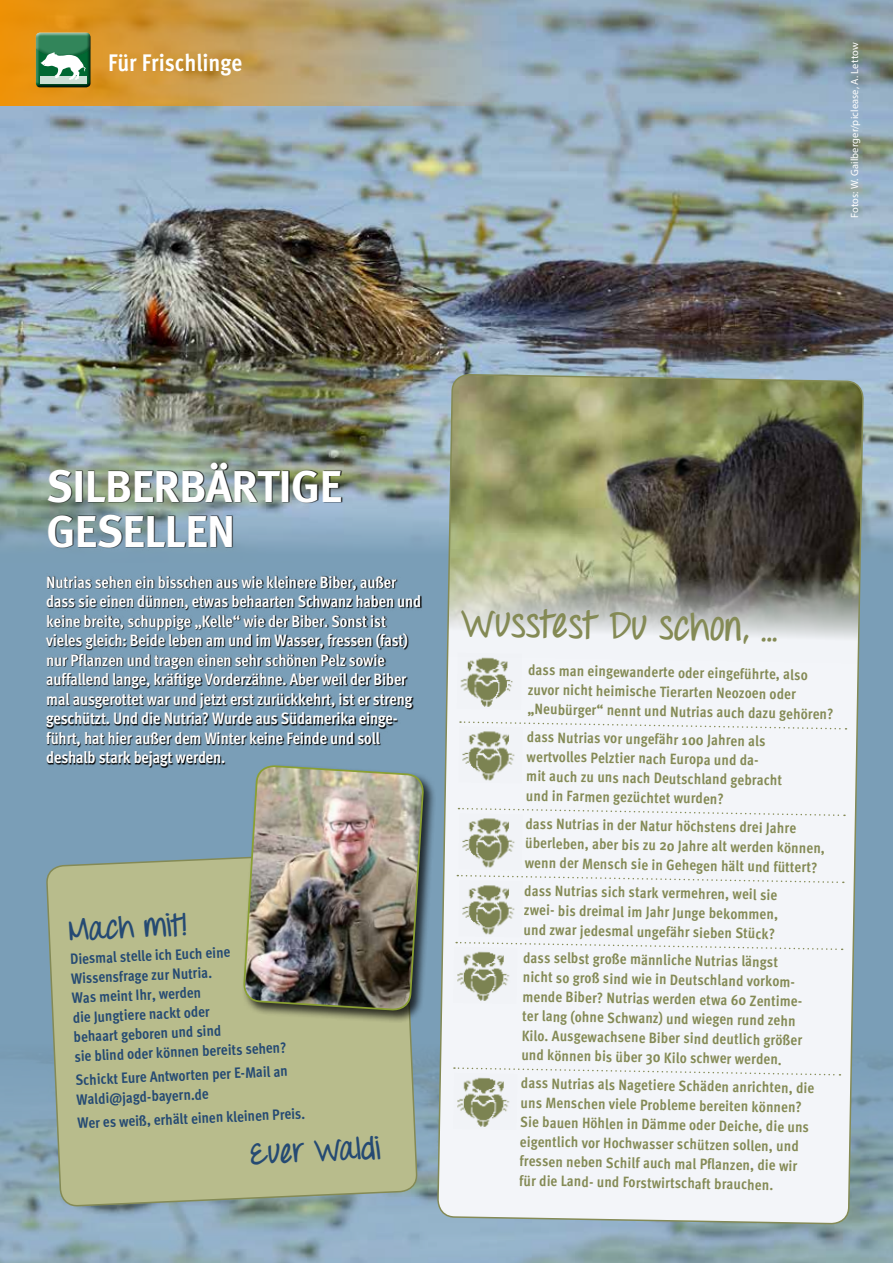
<style>
.page{position:relative;width:893px;height:1263px;background:#fff}
.page>*{position:absolute;margin:0;border:0;box-sizing:border-box;transform-origin:0 0}
.t1{font:45px/45px "Meta Bold LF";letter-spacing:-.01em;color:#fff}
.t2{font:700 37.5px "Throw My Hands Upinthe Air";color:#848a55}
.t3{font:700 30px "Throw My Hands Upinthe Air";color:#254a73}
.t4{font:700 24px "Meta Cond";color:#fff}
.t5{font:700 16.5px/19.5px "Meta Cond";letter-spacing:-.01em;color:#fff}
.t6{font:700 15px/19.5px "Meta Cond";color:#848a55}
.t7{font:700 15px/19.5px "Meta Cond";color:#254a73}
.t8{font:10.5px "Myriad Pro";letter-spacing:.01em;color:#fff}
</style>
<div class="page">
<img style="left:0;top:106px;width:893px;height:457px">
<img style="left:0;top:618px;width:893px;height:645px">
<svg style="left:0;top:0;width:893px;height:106px;background:#a9a084"></svg>
<div style="left:33px;top:32px;width:58px;height:56px;background:#000;opacity:.75"></div>
<div style="left:40px;top:76px;width:47px;height:7px;background:#cce0d6"></div>
<div style="left:34px;top:31px;width:58px;height:18px;background:#e89313"></div>
<div style="left:34px;top:33px;width:58px;height:26px;background:#000;opacity:.75"></div>
<svg style="left:36px;top:32px;width:55px;height:48px"></svg>
<svg style="left:46px;top:463px;width:376px;height:305px;background:#647d8c"></svg>
<svg style="left:46px;top:851px;width:371px;height:407px;background:#adb695"></svg>
<div style="left:242px;top:764px;width:195px;height:259px;background:#000;opacity:.75"></div>
<img style="left:242px;top:735px;width:183px;height:306px">
<img style="left:436px;top:227px;width:428px;height:1036px">
<svg style="left:460px;top:721px;width:386px;height:9px"></svg>
<svg style="left:458px;top:807px;width:387px;height:10px"></svg>
<svg style="left:457px;top:874px;width:387px;height:10px"></svg>
<svg style="left:456px;top:941px;width:387px;height:10px"></svg>
<svg style="left:454px;top:1067px;width:386px;height:9px"></svg>
<img style="left:458px;top:726px;width:65px;height:57px">
<img style="left:458px;top:813px;width:65px;height:57px">
<img style="left:458px;top:880px;width:65px;height:57px">
<img style="left:453px;top:947px;width:64px;height:57px">
<img style="left:453px;top:1073px;width:64px;height:57px">
<img style="left:457px;top:653px;width:65px;height:57px">
<h3 class="t4" style="left:108px;top:49px;width:135px">Für Frischlinge</h3>
<p class="t8" style="left:848px;top:218px;width:177px;rotate:-90deg">Fotos: W. Gailberger/piclease, A. Lettow</p>
<h1 class="t1" style="left:47px;top:463px;width:297px">SILBERBÄRTIGE<br>GESELLEN</h1>
<p class="t5" style="left:46px;top:572px;width:377px">Nutrias sehen ein bisschen aus wie kleinere Biber, außer dass sie einen dünnen, etwas behaarten Schwanz haben und keine breite, schuppige „Kelle“ wie der Biber. Sonst ist vieles gleich: Beide leben am und im Wasser, fressen (fast) nur Pflanzen und tragen einen sehr schönen Pelz sowie auffallend lange, kräftige Vorderzähne. Aber weil der Biber mal ausgerottet war und jetzt erst zurückkehrt, ist er streng geschützt. Und die Nutria? Wurde aus Südamerika einge&shy;führt, hat hier außer dem Winter keine Feinde und soll deshalb stark bejagt werden.</p>
<h3 class="t3" style="left:68px;top:912px;width:119px;rotate:-3deg">Mach mit!</h3>
<p class="t7" style="left:69px;top:950px;width:214px;rotate:-3deg">Diesmal stelle ich Euch eine<br>Wissensfrage zur Nutria.<br>Was meint Ihr, werden<br>die Jungtiere nackt oder<br>behaart geboren und sind<br>sie blind oder können bereits sehen?</p>
<p class="t7" style="left:75px;top:1071px;width:214px;rotate:-3deg">Schickt Eure Antworten per E-Mail an<br>Waldi@jagd-bayern.de</p>
<p class="t7" style="left:77px;top:1114px;width:229px;rotate:-3deg">Wer es weiß, erhält einen kleinen Preis.</p>
<h3 class="t3" style="left:249px;top:1135px;width:132px;rotate:-3deg">Euer Waldi</h3>
<h2 class="t2" style="left:461px;top:599px;width:318px;rotate:1deg">Wusstest Du schon, ...</h2>
<p class="t6" style="left:528px;top:660px;width:307px;rotate:1deg">dass man eingewanderte oder eingeführte, also zuvor nicht heimische Tierarten Neozoen oder „Neubürger“ nennt und Nutrias auch dazu gehören?</p>
<p class="t6" style="left:527px;top:727px;width:257px;rotate:1deg">dass Nutrias vor ungefähr 100 Jahren als wertvolles Pelztier nach Europa und da&shy;mit auch zu uns nach Deutschland gebracht und in Farmen gezüchtet wurden?</p>
<p class="t6" style="left:526px;top:813px;width:301px;rotate:1deg">dass Nutrias in der Natur höchstens drei Jahre überleben, aber bis zu 20 Jahre alt werden können, wenn der Mensch sie in Gehegen hält und füttert?</p>
<p class="t6" style="left:524px;top:880px;width:256px;text-align:justify;rotate:1deg">dass Nutrias sich stark vermehren, weil sie zwei- bis dreimal im Jahr Junge bekommen, und zwar jedesmal ungefähr sieben Stück?</p>
<p class="t6" style="left:523px;top:947px;width:284px;rotate:1deg">dass selbst große männliche Nutrias längst nicht so groß sind wie in Deutschland vorkom&shy;mende Biber? Nutrias werden etwa 60 Zentime&shy;ter lang (ohne Schwanz) und wiegen rund zehn Kilo. Ausgewachsene Biber sind deutlich größer und können bis über 30 Kilo schwer werden.</p>
<p class="t6" style="left:521px;top:1073px;width:295px;rotate:1deg">dass Nutrias als Nagetiere Schäden anrichten, die uns Menschen viele Probleme bereiten können?<br>Sie bauen Höhlen in Dämme oder Deiche, die uns eigentlich vor Hochwasser schützen sollen, und fressen neben Schilf auch mal Pfl anzen, die wir für die Land- und Forstwirtschaft brauchen.</p>
</div>
